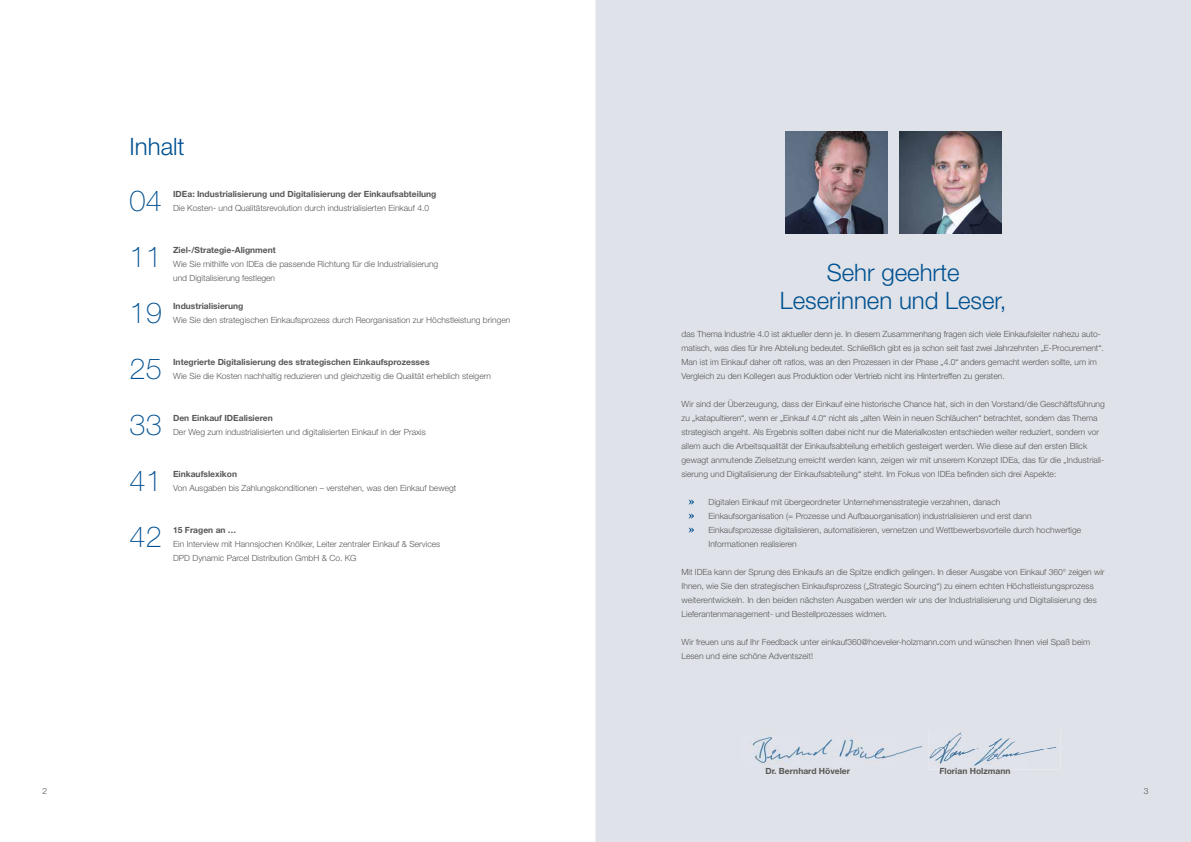
<style>
.page{position:relative;width:1191px;height:842px;background:#fff}
.page>*{position:absolute;margin:0;border:0;box-sizing:border-box;transform-origin:0 0}
.t1{font:100 29px/56px "Helvetica Neue LT Std";color:#005191;text-align:justify}
.t2{font:300 24px/28px "Helvetica Neue LT Std";color:#005191;text-align:center}
.t3{font:300 8.5px/14px "Helvetica Neue LT Std";color:#575756}
.t4{font:700 8.5px "Helvetica Neue LT Std";color:#575756}
</style>
<div class="page">
<div style="left:595px;top:0;width:596px;height:842px;background:#dfe2e8"></div>
<div style="left:940px;top:769px;width:70px;height:5px;background:#dfe2e8"></div>
<svg style="left:688px;top:500px;width:6px;height:5px"></svg>
<svg style="left:688px;top:514px;width:6px;height:5px"></svg>
<svg style="left:688px;top:528px;width:6px;height:5px"></svg>
<img style="left:785px;top:131px;width:102px;height:102px">
<img style="left:899px;top:131px;width:102px;height:103px">
<img style="left:742px;top:734px;width:185px;height:32px">
<img style="left:928px;top:730px;width:132px;height:39px">
<img style="left:940px;top:768px;width:70px;height:1px">
<h2 class="t2" style="left:130px;top:135px;width:57px">Inhalt</h2>
<p class="t4" style="left:173px;top:190px;width:265px">IDEa: Industrialisierung und Digitalisierung der Einkaufsabteilung</p>
<p class="t3" style="left:173px;top:202px;width:257px">Die Kosten- und Qualitätsrevolution durch industrialisierten Einkauf 4.0</p>
<p class="t4" style="left:173px;top:246px;width:104px">Ziel-/Strategie-Alignment</p>
<p class="t3" style="left:173px;top:258px;width:267px">Wie Sie mithilfe von IDEa die passende Richtung für die Industrialisierung und Digitalisierung festlegen</p>
<p class="t4" style="left:173px;top:302px;width:72px">Industrialisierung</p>
<p class="t3" style="left:173px;top:314px;width:339px">Wie Sie den strategischen Einkaufsprozess durch Reorganisation zur Höchstleistung bringen</p>
<p class="t4" style="left:173px;top:358px;width:258px">Integrierte Digitalisierung des strategischen Einkaufsprozesses</p>
<p class="t3" style="left:173px;top:370px;width:319px">Wie Sie die Kosten nachhaltig reduzieren und gleichzeitig die Qualität erheblich steigern</p>
<p class="t4" style="left:173px;top:414px;width:101px">Den Einkauf IDEalisieren</p>
<p class="t3" style="left:173px;top:426px;width:254px">Der Weg zum industrialisierten und digitalisierten Einkauf in der Praxis</p>
<p class="t4" style="left:173px;top:470px;width:65px">Einkaufslexikon</p>
<p class="t3" style="left:173px;top:482px;width:285px">Von Ausgaben bis Zahlungskonditionen – verstehen, was den Einkauf bewegt</p>
<p class="t4" style="left:173px;top:526px;width:65px">15 Fragen an …</p>
<p class="t3" style="left:173px;top:538px;width:269px">Ein Interview mit Hannsjochen Knölker, Leiter zentraler Einkauf &amp; Services<br>DPD Dynamic Parcel Distribution GmbH &amp; Co. KG</p>
<h1 class="t1" style="left:130px;top:176px;width:34px">04<br>11<br>19<br>25<br>33<br>41<br>42</h1>
<h2 class="t2" style="left:780px;top:261px;width:228px">Sehr geehrte<br>Leserinnen und Leser,</h2>
<p class="t3" style="left:681px;top:328px;width:424px">das Thema Industrie 4.0 ist aktueller denn je. In diesem Zusammenhang fragen sich viele Einkaufsleiter nahezu auto&shy;matisch, was dies für ihre Abteilung bedeutet. Schließlich gibt es ja schon seit fast zwei Jahrzehnten „E-Procurement“.<br>Man ist im Einkauf daher oft ratlos, was an den Prozessen in der Phase „4.0“ anders gemacht werden sollte, um im Vergleich zu den Kollegen aus Produktion oder Vertrieb nicht ins Hintertreffen zu geraten.</p>
<p class="t3" style="left:681px;top:398px;width:425px">Wir sind der Überzeugung, dass der Einkauf eine historische Chance hat, sich in den Vorstand/die Geschäftsführung zu „katapultieren“, wenn er „Einkauf 4.0“ nicht als „alten Wein in neuen Schläuchen“ betrachtet, sondern das Thema strategisch angeht. Als Ergebnis sollten dabei nicht nur die Materialkosten entschieden weiter reduziert, sondern vor allem auch die Arbeitsqualität der Einkaufsabteilung erheblich gesteigert werden. Wie diese auf den ersten Blick gewagt anmutende Zielsetzung erreicht werden kann, zeigen wir mit unserem Konzept IDEa, das für die „Industriali&shy;sierung und Digitalisierung der Einkaufsabteilung“ steht. Im Fokus von IDEa befinden sich drei Aspekte:</p>
<p class="t3" style="left:708px;top:496px;width:374px">Digitalen Einkauf mit übergeordneter Unternehmensstrategie verzahnen, danach<br>Einkaufsorganisation (= Prozesse und Aufbauorganisation) industrialisieren und erst dann Einkaufsprozesse digitalisieren, automatisieren, vernetzen und Wettbewerbsvorteile durch hochwertige Informationen realisieren</p>
<p class="t3" style="left:681px;top:566px;width:424px">Mit IDEa kann der Sprung des Einkaufs an die Spitze endlich gelingen. In dieser Ausgabe von Einkauf 360° zeigen wir Ihnen, wie Sie den strategischen Einkaufsprozess („Strategic Sourcing“) zu einem echten Höchstleistungsprozess weiterentwickeln. In den beiden nächsten Ausgaben werden wir uns der Industrialisierung und Digitalisierung des Lieferantenmanagement- und Bestellprozesses widmen.</p>
<p class="t3" style="left:681px;top:636px;width:410px">Wir freuen uns auf Ihr Feedback unter einkauf360@hoeveler-holzmann.com und wünschen Ihnen viel Spaß beim<br>Lesen und eine schöne Adventszeit!</p>
<p class="t4" style="left:765px;top:768px;width:86px">Dr. Bernhard Höveler</p>
<p class="t4" style="left:939px;top:768px;width:72px">Florian Holzmann</p>
<p class="t3" style="left:43px;top:785px;width:6px">2</p>
<p class="t3" style="left:1143px;top:785px;width:6px">3</p>
</div>
